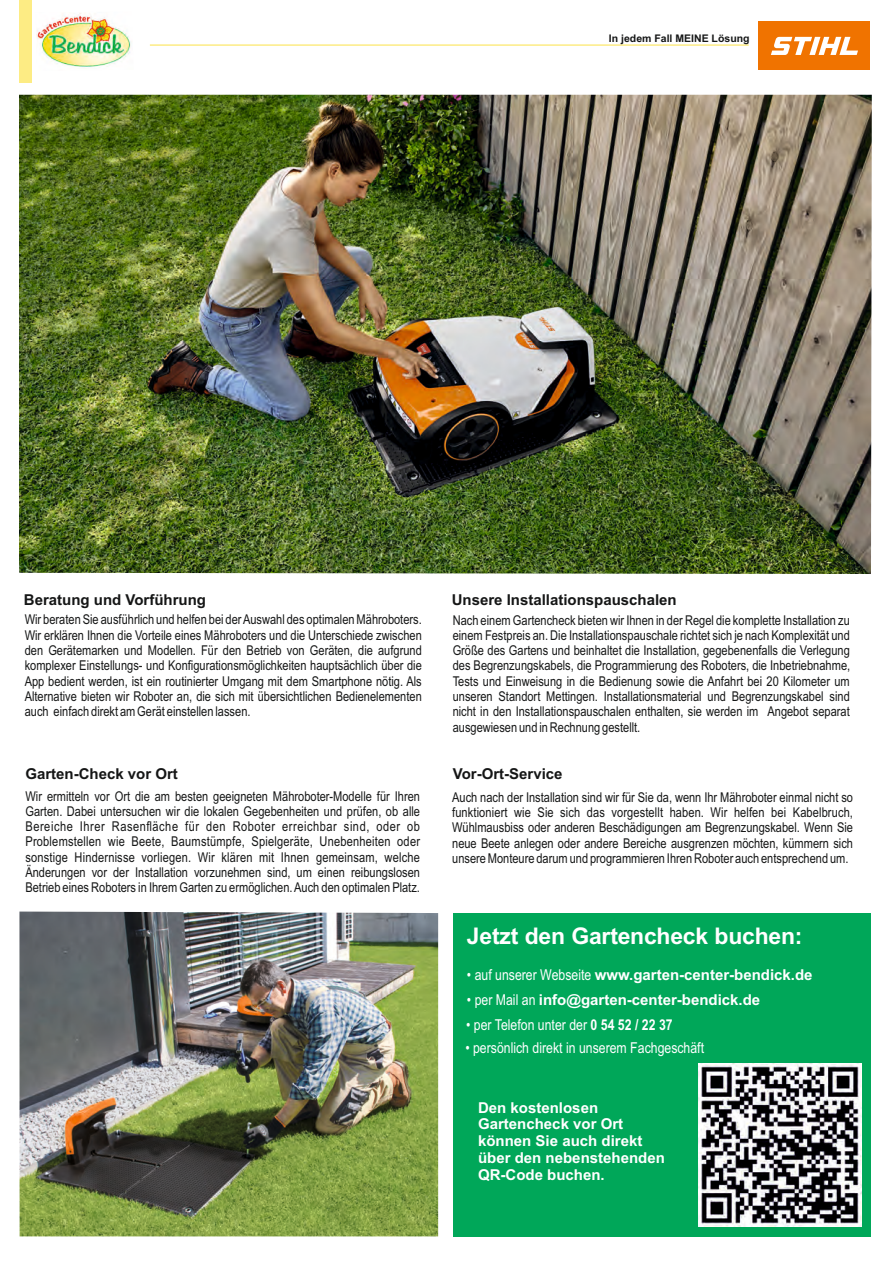
<style>
.page{position:relative;width:893px;height:1263px;background:#fff}
.page>*{position:absolute;margin:0;border:0;box-sizing:border-box;transform-origin:0 0}
.t1{font:700 22.95px "Arial";letter-spacing:-.01em;color:#fff}
.t2{font:700 15px/16.8px "Arial";color:#fff}
.t3{font:700 15px "Arial";color:#151616}
.t4{font:15px "Arial Narrow";color:#fff}
.t5{font:13.5px/15.3px "Arial Narrow";color:#151616;text-align:justify}
.t6{font:700 10.5px "Arial";color:#151616}
.s1{font-family:"Arial Narrow";font-weight:400}
.s2{font-weight:700}
</style>
<div class="page">
<img style="left:19px;top:911px;width:419px;height:325px">
<div style="left:453px;top:913px;width:417px;height:323px;background:#00a759"></div>
<div style="left:759px;top:22px;width:111px;height:48px;background:#f07300"></div>
<svg style="left:771px;top:37px;width:87px;height:18px"></svg>
<div style="left:20px;top:0;width:12px;height:82px;background:#fdec84"></div>
<hr style="left:150px;top:44px;width:599px;height:2px;background:#fdec84">
<img style="left:36px;top:13px;width:95px;height:54px">
<img style="left:19px;top:95px;width:853px;height:479px">
<img style="left:699px;top:1063px;width:163px;height:164px">
<p class="t6" style="left:609px;top:34px;width:142px">In jedem Fall MEINE Lösung</p>
<p class="t3" style="left:24px;top:594px;width:184px">Beratung und Vorführung</p>
<p class="t3" style="left:452px;top:594px;width:227px">Unsere Installationspauschalen</p>
<p class="t5" style="left:453px;top:613px;width:399px">Nach einem Gartencheck bieten wir Ihnen in der Regel die komplette Installation zu einem Festpreis an. Die Installationspauschale richtet sich je nach Komplexität und Größe des Gartens und beinhaltet die Installation, gegebenenfalls die Verlegung des Begrenzungskabels, die Programmierung des Roboters, die Inbetriebnahme, Tests und Einweisung in die Bedienung sowie die Anfahrt bei 20 Kilometer um unseren Standort Mettingen. Installationsmaterial und Begrenzungskabel sind nicht in den Installationspauschalen enthalten, sie werden im Angebot separat ausgewiesen und in Rechnung gestellt.</p>
<p class="t3" style="left:453px;top:768px;width:111px">Vor-Ort-Service</p>
<p class="t5" style="left:452px;top:790px;width:402px">Auch nach der Installation sind wir für Sie da, wenn Ihr Mähroboter einmal nicht so funktioniert wie Sie sich das vorgestellt haben. Wir helfen bei Kabelbruch, Wühlmausbiss oder anderen Beschädigungen am Begrenzungskabel. Wenn Sie neue Beete anlegen oder andere Bereiche ausgrenzen möchten, kümmern sich unsere Monteure darum und programmieren Ihren Roboter auch entsprechend um.</p>
<p class="t5" style="left:25px;top:613px;width:399px">Wir beraten Sie ausführlich und helfen bei der Auswahl des optimalen Mähroboters.<br>Wir erklären Ihnen die Vorteile eines Mähroboters und die Unterschiede zwischen den Gerätemarken und Modellen. Für den Betrieb von Geräten, die aufgrund komplexer Einstellungs- und Konfigurationsmöglichkeiten hauptsächlich über die App bedient werden, ist ein routinierter Umgang mit dem Smartphone nötig. Als Alternative bieten wir Roboter an, die sich mit übersichtlichen Bedienelementen auch einfach direkt am Gerät einstellen lassen.</p>
<p class="t3" style="left:25px;top:768px;width:154px">Garten-Check vor Ort</p>
<p class="t5" style="left:25px;top:789px;width:396px">Wir ermitteln vor Ort die am besten geeigneten Mähroboter-Modelle für Ihren Garten. Dabei untersuchen wir die lokalen Gegebenheiten und prüfen, ob alle Bereiche Ihrer Rasenfläche für den Roboter erreichbar sind, oder ob Problemstellen wie Beete, Baumstümpfe, Spielgeräte, Unebenheiten oder sonstige Hindernisse vorliegen. Wir klären mit Ihnen gemeinsam, welche Änderungen vor der Installation vorzunehmen sind, um einen reibungslosen Betrieb eines Roboters in Ihrem Garten zu ermöglichen. Auch den optimalen Platz.</p>
<h1 class="t1" style="left:467px;top:927px;width:337px">Jetzt den Gartencheck buchen:</h1>
<p class="t2" style="left:467px;top:967px;width:347px"><span class="s1">• auf unserer Webseite</span> www.garten-center-bendick.de</p>
<p class="t2" style="left:467px;top:992px;width:295px"><span class="s1">• per Mail an</span> info@garten-center-bendick.de</p>
<p class="t4" style="left:466px;top:1019px;width:208px">• per Telefon unter der <span class="s2">0 54 52 / 22 37</span></p>
<p class="t4" style="left:465px;top:1042px;width:240px">• persönlich direkt in unserem Fachgeschäft</p>
<p class="t2" style="left:478px;top:1100px;width:188px">Den kostenlosen<br>Gartencheck vor Ort können Sie auch direkt über den nebenstehenden<br>QR-Code buchen.</p>
</div>
